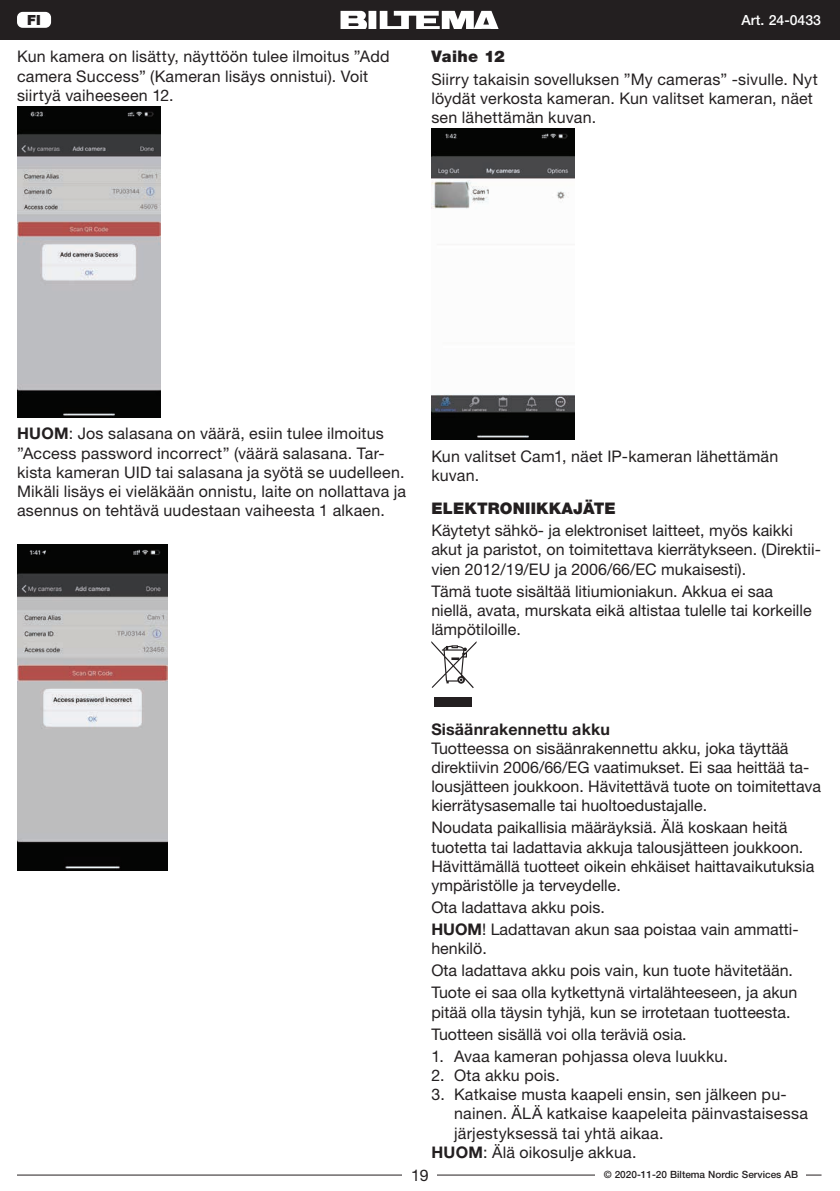
<style>
.page{position:relative;width:840px;height:1191px;background:#fff}
.page>*{position:absolute;margin:0;border:0;box-sizing:border-box;transform-origin:0 0}
.t1{font:16px/19.2px "Helvetica Neue LT Std";color:#231f20}
.t2{font:900 16px "Helvetica Neue LT Std";letter-spacing:.01em;color:#231f20}
.t3{font:700 16px "Helvetica Neue LT Std";letter-spacing:.01em;color:#231f20}
.t4{font:500 14px "Helvetica Neue LT Std";color:#fff}
.t5{font:900 14px "Helvetica Neue LT Std";color:#231f20}
.t6{font:500 10px "Helvetica Neue LT Std";color:#231f20}
.s1{font-weight:700}
</style>
<div class="page">
<hr style="left:17px;top:1174px;width:804px;height:1px;background:#231f20">
<div style="left:0;top:0;width:839px;height:40px;background:#231f20"></div>
<svg style="left:340px;top:11px;width:159px;height:18px"></svg>
<div style="left:403px;top:1166px;width:34px;height:17px;background:#fff"></div>
<div style="left:595px;top:1164px;width:210px;height:19px;background:#fff"></div>
<div style="left:17px;top:12px;width:34px;height:16px;background:#fff;border-radius:6px"></div>
<img style="left:431px;top:129px;width:143px;height:310px">
<div style="left:434px;top:697px;width:38px;height:10px;background:#231f20"></div>
<svg style="left:431px;top:641px;width:45px;height:47px"></svg>
<img style="left:17px;top:107px;width:143px;height:310px">
<img style="left:17px;top:544px;width:150px;height:326px">
<p class="t5" style="left:27px;top:11px;width:15px">FI</p>
<p class="t1" style="left:17px;top:47px;width:374px">Kun kamera on lisätty, näyttöön tulee ilmoitus ”Add camera Success” (Kameran lisäys onnistui). Voit siirtyä vaiheeseen 12.</p>
<p class="t4" style="left:741px;top:11px;width:81px">Art. 24-0433</p>
<p class="t2" style="left:431px;top:47px;width:75px">Vaihe 12</p>
<p class="t1" style="left:431px;top:69px;width:388px">Siirry takaisin sovelluksen ”My cameras” -sivulle. Nyt löydät verkosta kameran. Kun valitset kameran, näet sen lähettämän kuvan.</p>
<p class="t1" style="left:17px;top:424px;width:390px"><span class="s1">HUOM</span>: Jos salasana on väärä, esiin tulee ilmoitus ”Access password incorrect” (väärä salasana. Tar&shy;kista kameran UID tai salasana ja syötä se uudelleen.<br>Mikäli lisäys ei vieläkään onnistu, laite on nollattava ja asennus on tehtävä uudestaan vaiheesta 1 alkaen.</p>
<p class="t1" style="left:431px;top:446px;width:348px">Kun valitset Cam1, näet IP-kameran lähettämän kuvan.</p>
<p class="t2" style="left:431px;top:499px;width:186px">ELEKTRONIIKKAJÄTE</p>
<p class="t1" style="left:431px;top:520px;width:391px">Käytetyt sähkö- ja elektroniset laitteet, myös kaikki akut ja paristot, on toimitettava kierrätykseen. (Direktii&shy;vien 2012/19/EU ja 2006/66/EC mukaisesti).</p>
<p class="t1" style="left:431px;top:581px;width:381px">Tämä tuote sisältää litiumioniakun. Akkua ei saa niellä, avata, murskata eikä altistaa tulelle tai korkeille lämpötiloille.</p>
<p class="t3" style="left:431px;top:719px;width:180px">Sisäänrakennettu akku</p>
<p class="t1" style="left:431px;top:738px;width:391px">Tuotteessa on sisäänrakennettu akku, joka täyttää direktiivin 2006/66/EG vaatimukset. Ei saa heittää ta&shy;lousjätteen joukkoon. Hävitettävä tuote on toimitettava kierrätysasemalle tai huoltoedustajalle.</p>
<p class="t1" style="left:431px;top:818px;width:384px">Noudata paikallisia määräyksiä. Älä koskaan heitä tuotetta tai ladattavia akkuja talousjätteen joukkoon.<br>Hävittämällä tuotteet oikein ehkäiset haittavaikutuksia ympäristölle ja terveydelle.</p>
<p class="t1" style="left:431px;top:896px;width:368px;line-height:22px">Ota ladattava akku pois.<br><span class="s1">HUOM</span>! Ladattavan akun saa poistaa vain ammatti-</p>
<p class="t1" style="left:431px;top:937px;width:367px;line-height:22px">henkilö.<br>Ota ladattava akku pois vain, kun tuote hävitetään.<br>Tuote ei saa olla kytkettynä virtalähteeseen, ja akun</p>
<p class="t1" style="left:431px;top:1000px;width:360px;line-height:22px">pitää olla täysin tyhjä, kun se irrotetaan tuotteesta.<br>Tuotteen sisällä voi olla teräviä osia.</p>
<p class="t1" style="left:431px;top:1046px;width:298px">1. Avaa kameran pohjassa oleva luukku.</p>
<p class="t1" style="left:431px;top:1065px;width:130px">2. Ota akku pois.</p>
<p class="t1" style="left:431px;top:1084px;width:357px">3. Katkaise musta kaapeli ensin, sen jälkeen pu-</p>
<p class="t1" style="left:454px;top:1103px;width:355px">nainen. ÄLÄ katkaise kaapeleita päinvastaisessa</p>
<p class="t1" style="left:454px;top:1123px;width:211px">järjestyksessä tai yhtä aikaa.</p>
<p class="t1" style="left:431px;top:1142px;width:206px"><span class="s1">HUOM</span>: Älä oikosulje akkua.</p>
<p class="t1" style="left:411px;top:1165px;width:19px">19</p>
<p class="t6" style="left:603px;top:1168px;width:196px">© 2020-11-20 Biltema Nordic Services AB</p>
</div>
